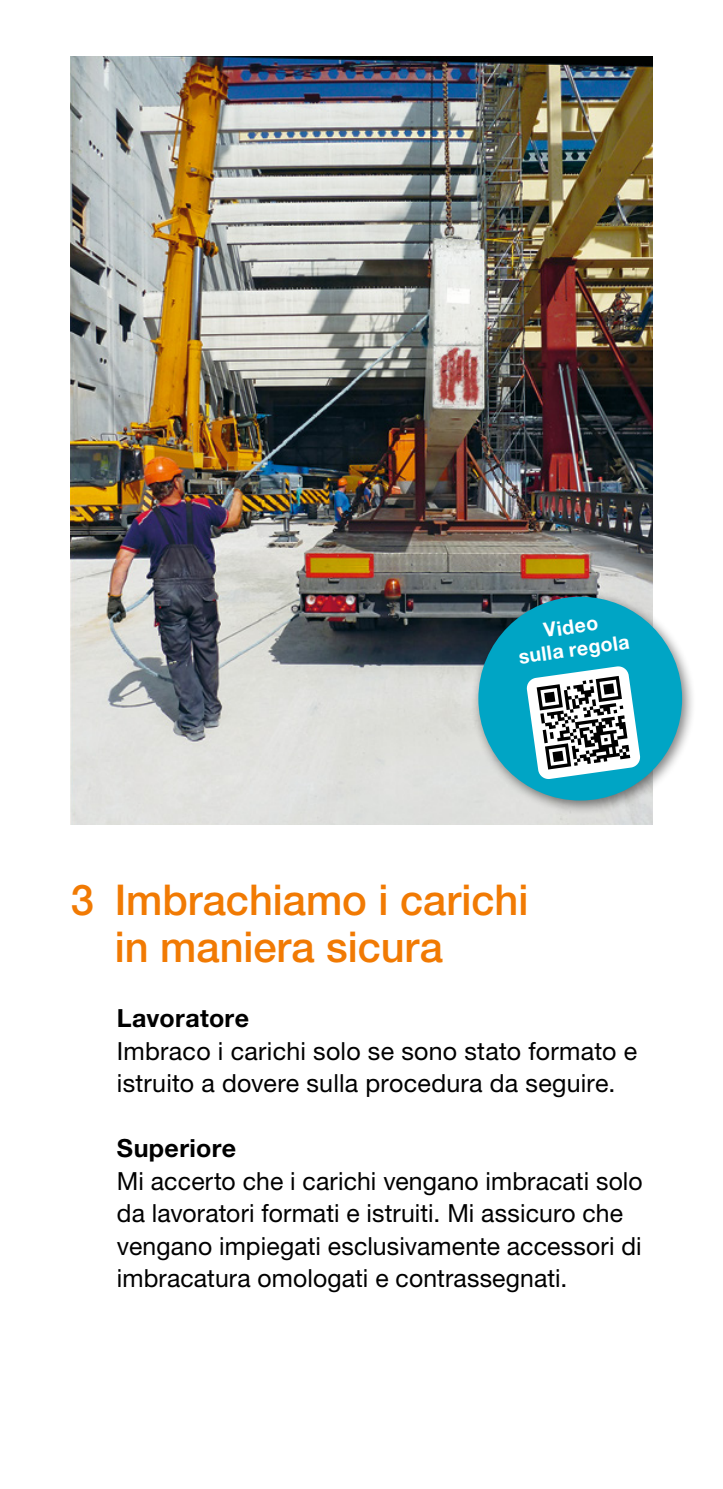
<style>
.page{position:relative;width:723px;height:1489px;background:#fff}
.page>*{position:absolute;margin:0;border:0;box-sizing:border-box;transform-origin:0 0}
.t1{font:500 42.5px/47.5px "Helvetica Neue LT Std";color:#f17a03}
.t2{font:25px/32.5px "Helvetica Neue LT Std";letter-spacing:.005em;color:#000}
.t3{font:700 25px "Helvetica Neue LT Std";letter-spacing:.015em;color:#000}
.t4{font:700 20px/22.8px "Helvetica Neue LT Std";color:#fff;text-align:center}
</style>
<div class="page">
<img style="left:71px;top:57px;width:581px;height:767px">
<div style="left:470px;top:588px;width:226px;height:226px;background:#000;opacity:.5"></div>
<div style="left:478px;top:596px;width:204px;height:204px;background:#00a5c5;border-radius:50%"></div>
<svg style="left:526px;top:666px;width:115px;height:113px"></svg>
<p class="t4" style="left:514px;top:622px;width:113px;rotate:-8deg">Video<br>sulla regola</p>
<h1 class="t1" style="left:115px;top:875px;width:415px;text-indent:-44px">3 Imbrachiamo i carichi in maniera sicura</h1>
<p class="t3" style="left:117px;top:1002px;width:134px">Lavoratore</p>
<p class="t2" style="left:117px;top:1034px;width:522px">Imbraco i carichi solo se sono stato formato e istruito a dovere sulla procedura da seguire.</p>
<p class="t3" style="left:117px;top:1132px;width:121px">Superiore</p>
<p class="t2" style="left:117px;top:1164px;width:527px">Mi accerto che i carichi vengano imbracati solo da lavoratori formati e istruiti. Mi assicuro che vengano impiegati esclusivamente accessori di imbracatura omologati e contrassegnati.</p>
</div>
